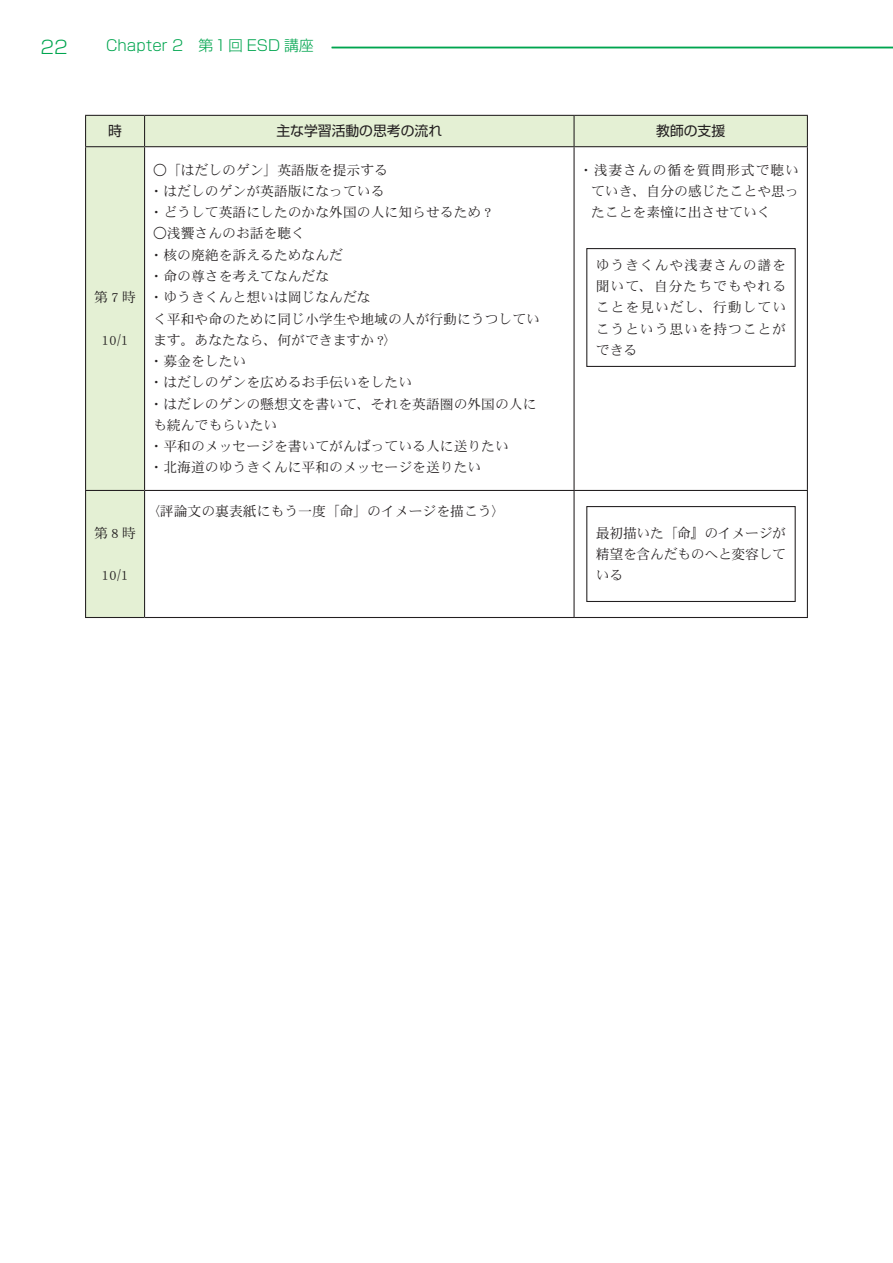
<style>
.page{position:relative;width:893px;height:1263px;background:#fff}
.page>*{position:absolute;margin:0;border:0;box-sizing:border-box;transform-origin:0 0}
.t1{font:300 18px "Shin Go Pr 6";color:#00a54f}
.t2{font:300 14.85px "Shin Go Pr 6";color:#00a54f}
.t3{font:13.8px/21.3px "DFHS Mincho Std W3";color:#231f20;text-align:justify}
.t4{font:13.8px "Shin Go Pr 6";color:#231f20}
</style>
<div class="page">
<hr style="left:332px;top:47px;width:561px;height:1px;background:#00a54f">
<svg style="left:86px;top:116px;width:721px;height:501px"></svg>
<hr style="left:85px;top:115px;width:60px;height:1px;background:#231f20">
<hr style="left:85px;top:116px;width:1px;height:30px;background:#231f20">
<hr style="left:145px;top:115px;width:429px;height:1px;background:#231f20">
<hr style="left:144px;top:116px;width:1px;height:30px;background:#231f20">
<hr style="left:574px;top:115px;width:234px;height:1px;background:#231f20">
<hr style="left:573px;top:116px;width:2px;height:30px;background:#231f20">
<hr style="left:807px;top:116px;width:1px;height:30px;background:#231f20">
<hr style="left:145px;top:146px;width:429px;height:1px;background:#231f20">
<hr style="left:574px;top:146px;width:234px;height:1px;background:#231f20">
<hr style="left:573px;top:147px;width:2px;height:343px;background:#231f20">
<hr style="left:807px;top:147px;width:1px;height:343px;background:#231f20">
<hr style="left:145px;top:490px;width:429px;height:1px;background:#231f20">
<hr style="left:574px;top:490px;width:234px;height:1px;background:#231f20">
<hr style="left:573px;top:491px;width:2px;height:126px;background:#231f20">
<hr style="left:807px;top:491px;width:1px;height:126px;background:#231f20">
<hr style="left:145px;top:617px;width:429px;height:1px;background:#231f20">
<hr style="left:574px;top:617px;width:234px;height:1px;background:#231f20">
<hr style="left:85px;top:146px;width:60px;height:1px;background:#231f20">
<hr style="left:85px;top:147px;width:1px;height:343px;background:#231f20">
<hr style="left:144px;top:147px;width:1px;height:343px;background:#231f20">
<hr style="left:85px;top:490px;width:60px;height:1px;background:#231f20">
<hr style="left:85px;top:491px;width:1px;height:126px;background:#231f20">
<hr style="left:144px;top:491px;width:1px;height:126px;background:#231f20">
<hr style="left:85px;top:617px;width:60px;height:1px;background:#231f20">
<div style="left:586px;top:248px;width:210px;height:119px;border:1px solid #231f20"></div>
<div style="left:586px;top:506px;width:210px;height:96px;border:1px solid #231f20"></div>
<h1 class="t1" style="left:41px;top:33px;width:29px">22</h1>
<p class="t2" style="left:106px;top:34px;width:209px">Chapter 2　第１回 ESD 講座</p>
<p class="t4" style="left:108px;top:120px;width:15px">時</p>
<p class="t4" style="left:276px;top:120px;width:167px">主な学習活動の思考の流れ</p>
<p class="t4" style="left:656px;top:120px;width:71px">教師の支援</p>
<p class="t3" style="left:94px;top:286px;width:43px">第7時</p>
<p class="t3" style="left:102px;top:329px;width:28px">10/1</p>
<p class="t3" style="left:94px;top:522px;width:43px">第8時</p>
<p class="t3" style="left:102px;top:564px;width:28px">10/1</p>
<p class="t3" style="left:153px;top:159px;width:236px">○「はだしのゲン」英語版を提示する</p>
<p class="t3" style="left:150px;top:180px;width:236px">・はだしのゲンが英語版になっている</p>
<p class="t3" style="left:150px;top:201px;width:343px">・どうして英語にしたのかな外国の人に知らせるため ?</p>
<p class="t3" style="left:153px;top:223px;width:154px">○浅饗さんのお話を聴く</p>
<p class="t3" style="left:150px;top:244px;width:195px">・核の廃絶を訴えるためなんだ</p>
<p class="t3" style="left:150px;top:265px;width:181px">・命の尊さを考えてなんだな</p>
<p class="t3" style="left:150px;top:286px;width:223px">・ゆうきくんと想いは岡じなんだな</p>
<p class="t3" style="left:153px;top:308px;width:388px">く平和や命のために同じ小学生や地域の人が行動にうつしてい</p>
<p class="t3" style="left:153px;top:329px;width:246px">ます。あなたなら、何ができますか ?〉</p>
<p class="t3" style="left:150px;top:350px;width:98px">・募金をしたい</p>
<p class="t3" style="left:150px;top:371px;width:264px">・はだしのゲンを広めるお手伝いをしたい</p>
<p class="t3" style="left:150px;top:393px;width:388px">・はだレのゲンの懸想文を書いて、それを英語圏の外国の人に</p>
<p class="t3" style="left:153px;top:414px;width:126px">も続んでもらいたい</p>
<p class="t3" style="left:150px;top:435px;width:361px">・平和のメッセージを書いてがんばっている人に送りたい</p>
<p class="t3" style="left:150px;top:456px;width:333px">・北海道のゆうきくんに平和のメッセージを送りたい</p>
<p class="t3" style="left:146px;top:500px;width:361px">〈評論文の裏表紙にもう一度「命」のイメージを描こう〉</p>
<p class="t3" style="left:591px;top:159px;width:209px;text-indent:-12px">・浅妻さんの循を質問形式で聴いていき、自分の感じたことや思ったことを素憧に出させていく</p>
<p class="t3" style="left:596px;top:254px;width:192px">ゆうきくんや浅妻さんの譜を聞いて、自分たちでもやれることを見いだし、行動していこうという思いを持つことができる</p>
<p class="t3" style="left:596px;top:522px;width:192px">最初描いた「命』のイメージが精望を含んだものへと変容している</p>
</div>
